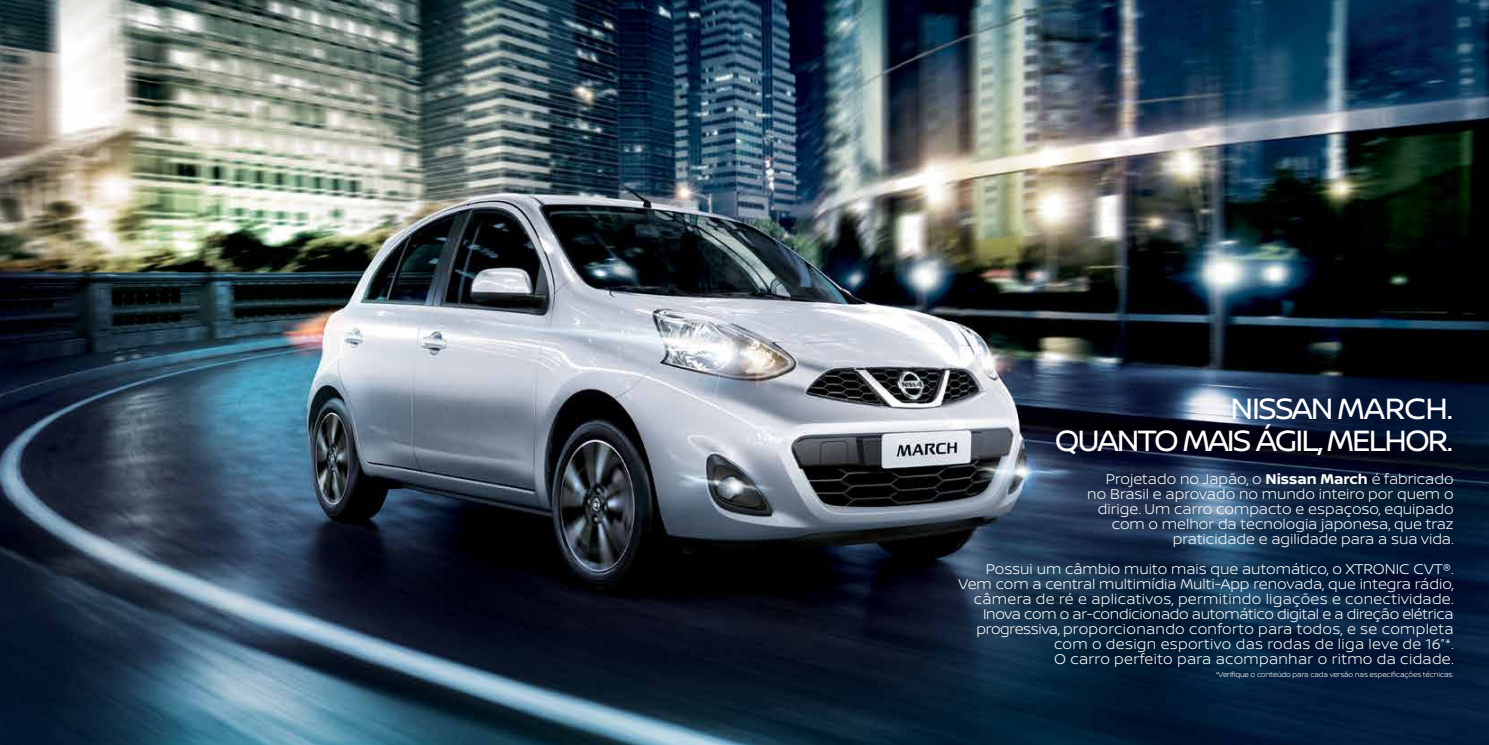
<style>
.page{position:relative;width:1489px;height:745px;background:#fff}
.page>*{position:absolute;margin:0;border:0;box-sizing:border-box;transform-origin:0 0}
.t1{font:31.25px/31.2px "Nissan Brand";letter-spacing:-.06em;color:#fff;text-align:right}
.t2{font:300 15px/15px "Nissan Brand";color:#fff;text-align:right}
.t3{font:300 7.5px "Nissan Brand";letter-spacing:-.02em;color:#fff}
.s1{font-weight:700}
</style>
<div class="page">
<img style="left:0;top:0;width:1488px;height:744px">
<h1 class="t1" style="left:1054px;top:391px;width:400px">NISSAN MARCH.<br>QUANTO MAIS ÁGIL, MELHOR.</h1>
<p class="t2" style="left:1087px;top:470px;width:368px">Projetado no Japão, o <span class="s1">Nissan March</span> é fabricado no Brasil e aprovado no mundo inteiro por quem o dirige. Um carro compacto e espaçoso, equipado com o melhor da tecnologia japonesa, que traz praticidade e agilidade para a sua vida.</p>
<p class="t2" style="left:958px;top:560px;width:497px">Possui um câmbio muito mais que automático, o XTRONIC CVT®.<br>Vem com a central multimídia Multi-App renovada, que integra rádio, câmera de ré e aplicativos, permitindo ligações e conectividade.<br>Inova com o ar-condicionado automático digital e a direção elétrica progressiva, proporcionando conforto para todos, e se completa com o design esportivo das rodas de liga leve de 16”*.<br>O carro perfeito para acompanhar o ritmo da cidade.</p>
<p class="t3" style="left:1215px;top:668px;width:239px">*Verifique o conteúdo para cada versão nas especificações técnicas.</p>
</div>
